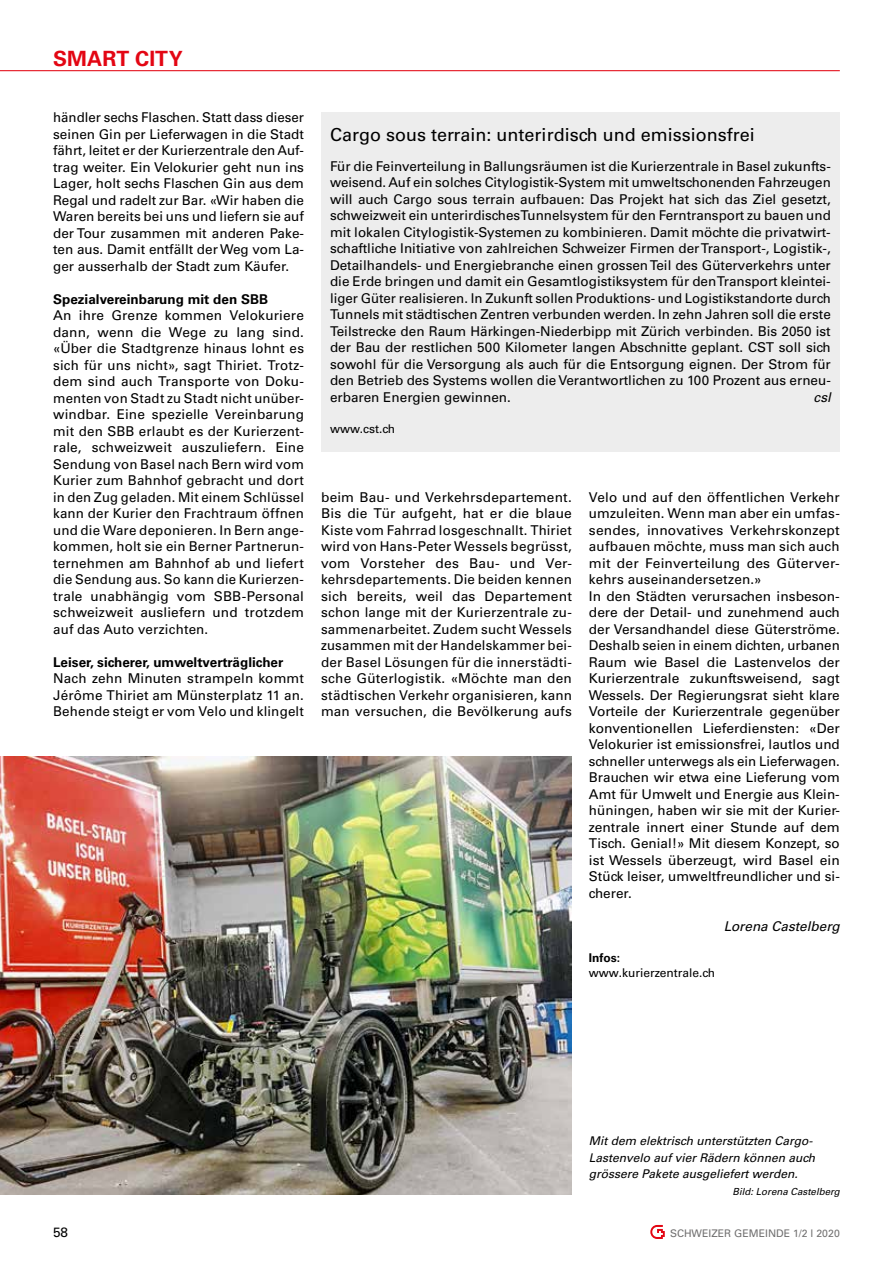
<style>
.page{position:relative;width:893px;height:1263px;background:#fff}
.page>*{position:absolute;margin:0;border:0;box-sizing:border-box;transform-origin:0 0}
.t1{font:700 21px "Univers LT Std";letter-spacing:.005em;color:#e30613}
.t2{font:18px "Univers LT Std";color:#000}
.t3{font:13.5px/16.5px "Univers LT Std";color:#000;text-align:justify}
.t4{font:700 13.5px "Univers LT Std";color:#000}
.t5{font:italic 13.5px "Univers LT Std";color:#000}
.t6{font:italic 12px/16.5px "Univers LT Std";color:#000}
.t7{font:12px "Univers LT Std";color:#000}
.t8{font:700 12px "Univers LT Std";color:#000}
.t9{font:10.5px "Univers LT Std";color:#706f6f}
.t10{font:italic 9.75px "Univers LT Std";color:#000}
</style>
<div class="page">
<hr style="left:0;top:70px;width:840px;height:1px;background:#e30613">
<svg style="left:650px;top:1225px;width:15px;height:14px"></svg>
<div style="left:321px;top:112px;width:519px;height:340px;background:#ededed"></div>
<img style="left:0;top:757px;width:572px;height:438px">
<h1 class="t1" style="left:53px;top:46px;width:131px">SMART CITY</h1>
<p class="t3" style="left:53px;top:109px;width:252px">händler sechs Flaschen. Statt dass dieser seinen Gin per Lieferwagen in die Stadt fährt, leitet er der Kurierzentrale den Auf&shy;trag weiter. Ein Velokurier geht nun ins Lager, holt sechs Flaschen Gin aus dem Regal und radelt zur Bar. «Wir haben die Waren bereits bei uns und liefern sie auf der Tour zusammen mit anderen Pake&shy;ten aus. Damit entfällt der Weg vom La&shy;ger ausserhalb der Stadt zum Käufer.</p>
<p class="t4" style="left:53px;top:291px;width:216px">Spezialvereinbarung mit den SBB</p>
<p class="t3" style="left:53px;top:307px;width:252px">An ihre Grenze kommen Velokuriere dann, wenn die Wege zu lang sind. «Über die Stadtgrenze hinaus lohnt es sich für uns nicht», sagt Thiriet. Trotz&shy;dem sind auch Transporte von Doku&shy;menten von Stadt zu Stadt nicht unüber&shy;windbar. Eine spezielle Vereinbarung mit den SBB erlaubt es der Kurierzent&shy;rale, schweizweit auszuliefern. Eine Sendung von Basel nach Bern wird vom Kurier zum Bahnhof gebracht und dort in den Zug geladen. Mit einem Schlüssel kann der Kurier den Frachtraum öffnen und die Ware deponieren. In Bern ange&shy;kommen, holt sie ein Berner Partnerun&shy;ternehmen am Bahnhof ab und liefert die Sendung aus. So kann die Kurierzen&shy;trale unabhängig vom SBB-Personal schweizweit ausliefern und trotzdem auf das Auto verzichten.</p>
<p class="t4" style="left:53px;top:654px;width:232px">Leiser, sicherer, umweltverträglicher</p>
<p class="t3" style="left:53px;top:670px;width:252px">Nach zehn Minuten strampeln kommt Jérôme Thiriet am Münsterplatz 11 an.<br>Behende steigt er vom Velo und klingelt</p>
<h2 class="t2" style="left:330px;top:124px;width:426px">Cargo sous terrain: unterirdisch und emissionsfrei</h2>
<p class="t3" style="left:330px;top:158px;width:502px">Für die Feinverteilung in Ballungsräumen ist die Kurierzentrale in Basel zukunfts&shy;weisend. Auf ein solches Citylogistik-System mit umweltschonenden Fahrzeugen will auch Cargo sous terrain aufbauen: Das Projekt hat sich das Ziel gesetzt, schweizweit ein unterirdisches Tunnelsystem für den Ferntransport zu bauen und mit lokalen Citylogistik-Systemen zu kombinieren. Damit möchte die privatwirt&shy;schaftliche Initiative von zahlreichen Schweizer Firmen der Transport-, Logistik-, Detailhandels- und Energiebranche einen grossen Teil des Güterverkehrs unter die Erde bringen und damit ein Gesamtlogistiksystem für den Transport kleintei&shy;liger Güter realisieren. In Zukunft sollen Produktions- und Logistikstandorte durch Tunnels mit städtischen Zentren verbunden werden. In zehn Jahren soll die erste Teilstrecke den Raum Härkingen-Niederbipp mit Zürich verbinden. Bis 2050 ist der Bau der restlichen 500 Kilometer langen Abschnitte geplant. CST soll sich sowohl für die Versorgung als auch für die Entsorgung eignen. Der Strom für den Betrieb des Systems wollen die Verantwortlichen zu 100 Prozent aus erneu&shy;erbaren Energien gewinnen.</p>
<p class="t5" style="left:814px;top:389px;width:19px">csl</p>
<p class="t7" style="left:330px;top:422px;width:67px">www.cst.ch</p>
<p class="t3" style="left:321px;top:489px;width:252px">beim Bau- und Verkehrsdepartement.<br>Bis die Tür aufgeht, hat er die blaue Kiste vom Fahrrad losgeschnallt. Thiriet wird von Hans-Peter Wessels begrüsst, vom Vorsteher des Bau- und Ver&shy;kehrsdepartements. Die beiden kennen sich bereits, weil das Departement schon lange mit der Kurierzentrale zu&shy;sammenarbeitet. Zudem sucht Wessels zusammen mit der Handelskammer bei&shy;der Basel Lösungen für die innerstädti&shy;sche Güterlogistik. «Möchte man den städtischen Verkehr organisieren, kann man versuchen, die Bevölkerung aufs</p>
<p class="t3" style="left:589px;top:489px;width:252px;text-align:left">Velo und auf den öffentlichen Verkehr umzuleiten. Wenn man aber ein umfas&shy;sendes, innovatives Verkehrskonzept aufbauen möchte, muss man sich auch mit der Feinverteilung des Güterver&shy;kehrs auseinandersetzen.»<br>In den Städten verursachen insbeson&shy;dere der Detail- und zunehmend auch der Versandhandel diese Güterströme.<br>Deshalb seien in einem dichten, urbanen Raum wie Basel die Lastenvelos der Kurierzentrale zukunftsweisend, sagt Wessels. Der Regierungsrat sieht klare Vorteile der Kurierzentrale gegenüber konventionellen Lieferdiensten: «Der Velokurier ist emissionsfrei, lautlos und schneller unterwegs als ein Lieferwagen.<br>Brauchen wir etwa eine Lieferung vom Amt für Umwelt und Energie aus Klein&shy;hüningen, haben wir sie mit der Kurier&shy;zentrale innert einer Stunde auf dem Tisch. Genial!» Mit diesem Konzept, so ist Wessels überzeugt, wird Basel ein Stück leiser, umweltfreundlicher und si&shy;cherer.</p>
<p class="t5" style="left:724px;top:918px;width:118px">Lorena Castelberg</p>
<p class="t8" style="left:589px;top:951px;width:33px">Infos:</p>
<p class="t7" style="left:589px;top:966px;width:128px">www.kurierzentrale.ch</p>
<p class="t6" style="left:589px;top:1133px;width:228px">Mit dem elektrisch unterstützten Cargo-<br>Lastenvelo auf vier Rädern können auch grössere Pakete ausgeliefert werden.</p>
<p class="t10" style="left:733px;top:1185px;width:109px">Bild: Lorena Castelberg</p>
<p class="t3" style="left:53px;top:1224px;width:17px">58</p>
<p class="t9" style="left:670px;top:1227px;width:171px">SCHWEIZER GEMEINDE 1/2 l 2020</p>
</div>
